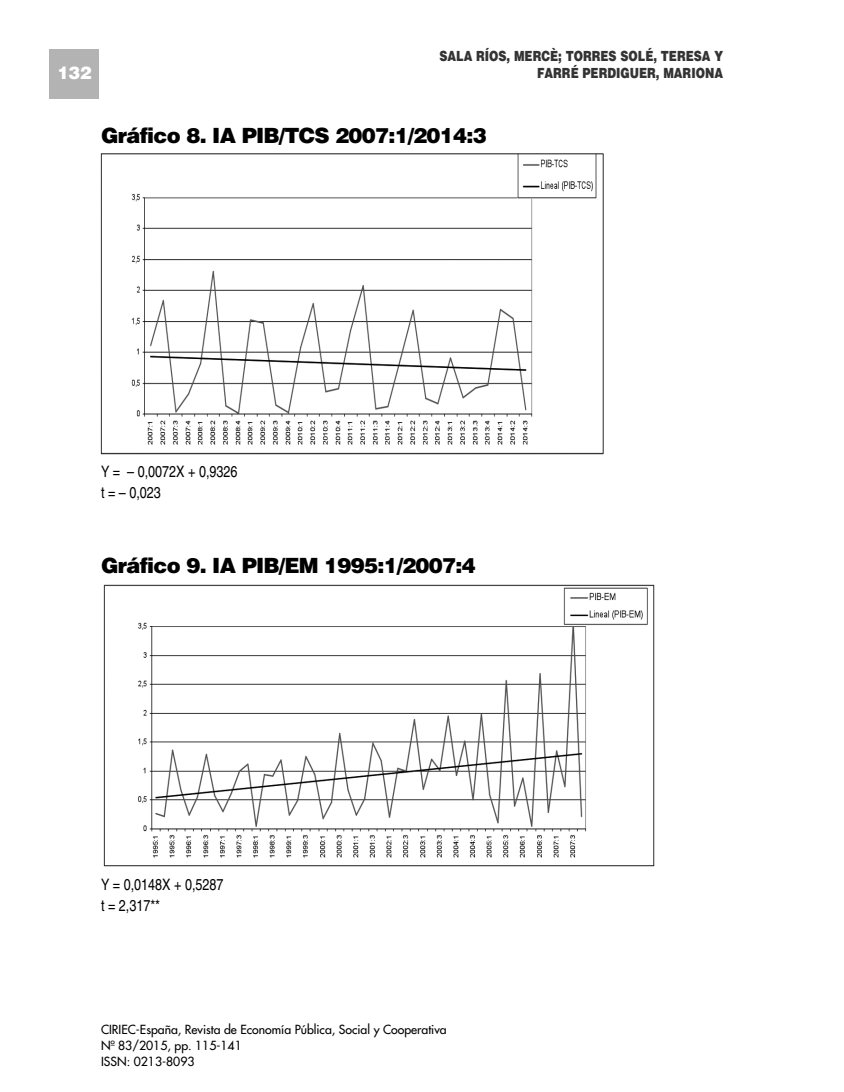
<style>
.page{position:relative;width:844px;height:1092px;background:#fff}
.page>*{position:absolute;margin:0;border:0;box-sizing:border-box;transform-origin:0 0}
.t1{font:900 21px "Helvetica";letter-spacing:-.035em;color:#000}
.t2{font:900 17.5px "Helvetica";color:#fff}
.t3{font:15.75px/21px "Helvetica";color:#000;scale:.8 1}
.t4{font:900 14px/16.8px "Helvetica";color:#333;text-align:right;scale:.8 1}
.t5{font:12.25px/15.8px "Futura";color:#000}
</style>
<div class="page">
<div style="left:50px;top:50px;width:49px;height:49px;background:#b3b3b3"></div>
<img style="left:100px;top:153px;width:504px;height:302px">
<img style="left:103px;top:584px;width:552px;height:283px">
<h2 class="t2" style="left:57px;top:66px;width:35px">132</h2>
<p class="t4" style="left:439px;top:49px;width:356px">SALA RÍOS, MERCÈ; TORRES SOLÉ, TERESA Y<br>FARRÉ PERDIGUER, MARIONA</p>
<h1 class="t1" style="left:101px;top:128px;width:387px">Gráfico 8. IA PIB/TCS 2007:1/2014:3</h1>
<p class="t3" style="left:101px;top:463px;width:172px">Y = – 0,0072X + 0,9326 t = – 0,023</p>
<h1 class="t1" style="left:101px;top:557px;width:376px">Gráfico 9. IA PIB/EM 1995:1/2007:4</h1>
<p class="t3" style="left:101px;top:875px;width:154px">Y = 0,0148X + 0,5287 t = 2,317**</p>
<p class="t5" style="left:101px;top:1022px;width:347px">CIRIEC-España, Revista de Economía Pública, Social y Cooperativa<br>Nº 83/2015, pp. 115-141<br>ISSN: 0213-8093</p>
</div>
